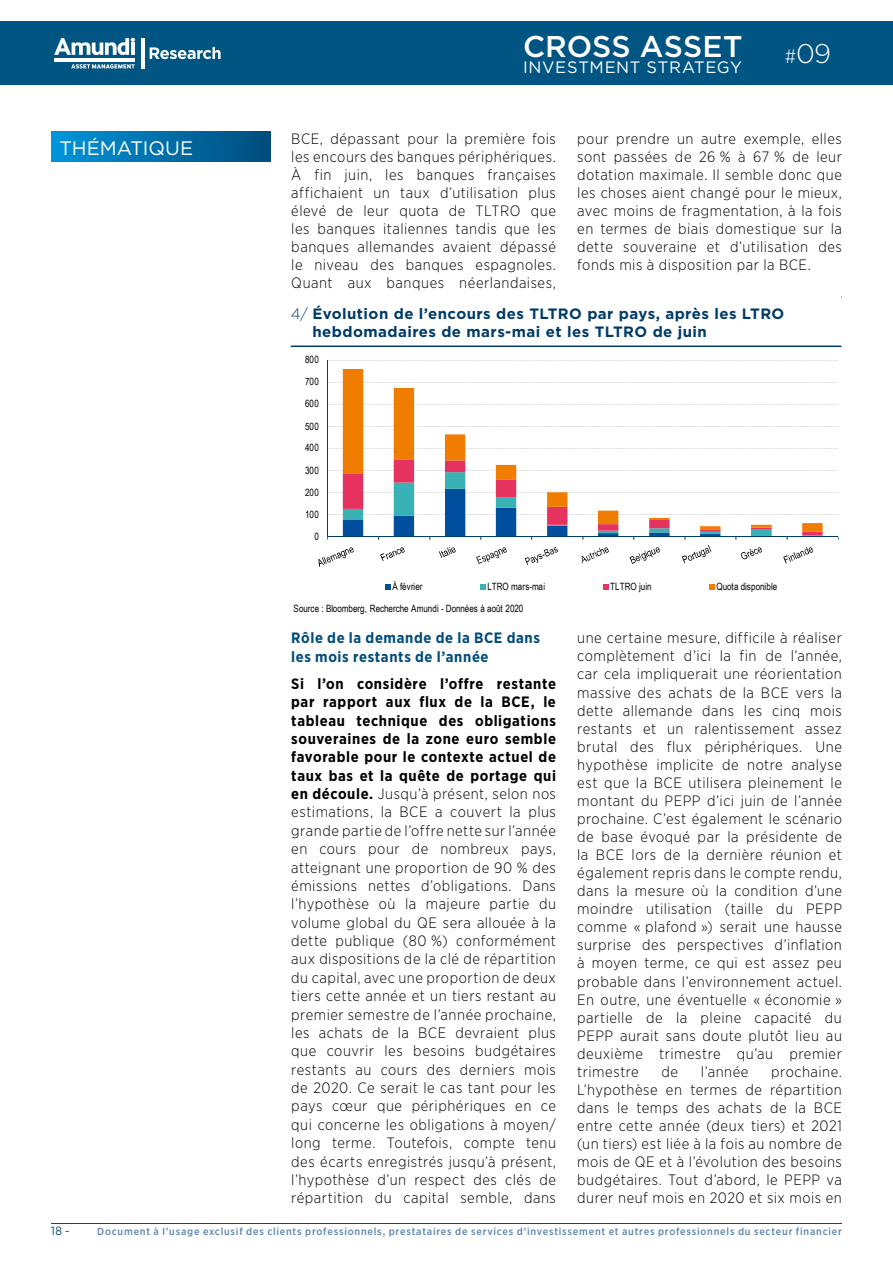
<style>
.page{position:relative;width:893px;height:1263px;background:#fff}
.page>*{position:absolute;margin:0;border:0;box-sizing:border-box;transform-origin:0 0}
.t1{font:500 30px "Gotham";letter-spacing:.005em;color:#fff}
.t2{font:300 27px "Gotham";color:#fff}
.t3{font:19.5px "Gotham";color:#fff}
.t4{font:16.5px "Gotham";letter-spacing:.035em;color:#fff}
.t5{font:300 15px/18px "Gotham Narrow";letter-spacing:.035em;color:#000;text-align:justify}
.t6{font:700 15px/18px "Gotham";letter-spacing:.03em;color:#003b68}
.t7{font:700 15px/18.3px "Gotham Narrow";letter-spacing:.04em;color:#004c7c}
.t8{font:12px "Gotham Narrow";color:#004c7c}
.t9{font:500 10.35px "Gotham Narrow";letter-spacing:.075em;color:#5c85ad}
.t10{font:10.05px "Arial Narrow";letter-spacing:-.01em;color:#000}
.s1{font-family:"Gotham Narrow";font-size:19.5px}
.s2{font-weight:300}
.s3{font-weight:700}
</style>
<div class="page">
<hr style="left:51px;top:1222px;width:791px;height:1px;background:#004c7c">
<div style="left:0;top:21px;width:893px;height:64px;background:#005583"></div>
<svg style="left:54px;top:38px;width:81px;height:17px"></svg>
<hr style="left:131px;top:43px;width:4px;height:12px;background:#fff">
<hr style="left:54px;top:58px;width:81px;height:3px;background:#fff">
<svg style="left:71px;top:64px;width:64px;height:5px"></svg>
<hr style="left:141px;top:38px;width:3px;height:31px;background:#fff">
<svg style="left:150px;top:47px;width:71px;height:12px"></svg>
<div style="left:51px;top:132px;width:219px;height:30px;background:linear-gradient(to right,#0095da,#004c7c)"></div>
<svg style="left:328px;top:360px;width:510px;height:155px"></svg>
<svg style="left:343px;top:369px;width:480px;height:90px"></svg>
<hr style="left:327px;top:360px;width:1px;height:177px;background:#003c64">
<hr style="left:328px;top:536px;width:510px;height:1px;background:#003c64">
<svg style="left:318px;top:459px;width:505px;height:108px"></svg>
<svg style="left:385px;top:584px;width:5px;height:5px"></svg>
<svg style="left:481px;top:584px;width:5px;height:5px"></svg>
<svg style="left:603px;top:584px;width:5px;height:5px"></svg>
<svg style="left:710px;top:584px;width:5px;height:5px"></svg>
<hr style="left:291px;top:345px;width:550px;height:2px;background:#003b68">
<h3 class="t3" style="left:60px;top:135px;width:135px">THÉMATIQUE</h3>
<h1 class="t1" style="left:523px;top:27px;width:221px">CROSS ASSET</h1>
<p class="t4" style="left:523px;top:57px;width:220px">INVESTMENT STRATEGY</p>
<h2 class="t2" style="left:785px;top:37px;width:48px"><span class="s1">#</span> 09</h2>
<p class="t10" style="left:313px;top:128px;width:15px">350</p>
<p class="t5" style="left:291px;top:129px;width:266px">BCE, dépassant pour la première fois les encours des banques périphériques.<br>À fin juin, les banques françaises affichaient un taux d’utilisation plus élevé de leur quota de TLTRO que les banques italiennes tandis que les banques allemandes avaient dépassé le niveau des banques espagnoles.<br>Quant aux banques néerlandaises,</p>
<p class="t5" style="left:577px;top:129px;width:266px">pour prendre un autre exemple, elles sont passées de 26 % à 67 % de leur dotation maximale. Il semble donc que les choses aient changé pour le mieux, avec moins de fragmentation, à la fois en termes de biais domestique sur la dette souveraine et d’utilisation des fonds mis à disposition par la BCE.</p>
<p class="t10" style="left:313px;top:146px;width:15px">300</p>
<p class="t10" style="left:313px;top:165px;width:15px">250</p>
<p class="t10" style="left:313px;top:183px;width:15px">200</p>
<p class="t10" style="left:486px;top:196px;width:22px">03-12</p>
<p class="t10" style="left:503px;top:222px;width:40px">Nationales</p>
<p class="t10" style="left:600px;top:222px;width:41px">Étrangères</p>
<p class="t6" style="left:312px;top:305px;width:473px;text-indent:-22px"><span class="s2">4/</span> Évolution de l’encours des TLTRO par pays, après les LTRO hebdomadaires de mars-mai et les TLTRO de juin</p>
<p class="t10" style="left:305px;top:352px;width:15px">800</p>
<p class="t10" style="left:305px;top:374px;width:15px">700</p>
<p class="t10" style="left:305px;top:396px;width:15px">600</p>
<p class="t10" style="left:305px;top:419px;width:15px">500</p>
<p class="t10" style="left:305px;top:440px;width:15px">400</p>
<p class="t10" style="left:305px;top:463px;width:15px">300</p>
<p class="t10" style="left:305px;top:485px;width:15px">200</p>
<p class="t10" style="left:305px;top:507px;width:15px">100</p>
<p class="t10" style="left:314px;top:529px;width:6px">0</p>
<p class="t10" style="left:392px;top:579px;width:32px">À février</p>
<p class="t10" style="left:487px;top:579px;width:59px">LTRO mars-mai</p>
<p class="t10" style="left:610px;top:579px;width:43px">TLTRO juin</p>
<p class="t10" style="left:716px;top:579px;width:62px">Quota disponible</p>
<p class="t10" style="left:294px;top:601px;width:231px">Source : Bloomberg, Recherche Amundi - Données à août 2020</p>
<p class="t7" style="left:291px;top:629px;width:250px">Rôle de la demande de la BCE dans les mois restants de l’année</p>
<p class="t5" style="left:291px;top:674px;width:266px"><span class="s3">Si l’on considère l’offre restante par rapport aux flux de la BCE, le tableau technique des obligations souveraines de la zone euro semble favorable pour le contexte actuel de taux bas et la quête de portage qui en découle.</span> Jusqu’à présent, selon nos estimations, la BCE a couvert la plus grande partie de l’offre nette sur l’année en cours pour de nombreux pays, atteignant une proportion de 90 % des émissions nettes d’obligations. Dans l’hypothèse où la majeure partie du volume global du QE sera allouée à la dette publique (80 %) conformément aux dispositions de la clé de répartition du capital, avec une proportion de deux tiers cette année et un tiers restant au premier semestre de l’année prochaine, les achats de la BCE devraient plus que couvrir les besoins budgétaires restants au cours des derniers mois de 2020. Ce serait le cas tant pour les pays cœur que périphériques en ce qui concerne les obligations à moyen/ long terme. Toutefois, compte tenu des écarts enregistrés jusqu’à présent, l’hypothèse d’un respect des clés de répartition du capital semble, dans</p>
<p class="t5" style="left:577px;top:629px;width:266px">une certaine mesure, difficile à réaliser complètement d’ici la fin de l’année, car cela impliquerait une réorientation massive des achats de la BCE vers la dette allemande dans les cinq mois restants et un ralentissement assez brutal des flux périphériques. Une hypothèse implicite de notre analyse est que la BCE utilisera pleinement le montant du PEPP d’ici juin de l’année prochaine. C’est également le scénario de base évoqué par la présidente de la BCE lors de la dernière réunion et également repris dans le compte rendu, dans la mesure où la condition d’une moindre utilisation (taille du PEPP comme « plafond ») serait une hausse surprise des perspectives d’inflation à moyen terme, ce qui est assez peu probable dans l’environnement actuel.<br>En outre, une éventuelle « économie » partielle de la pleine capacité du PEPP aurait sans doute plutôt lieu au deuxième trimestre qu’au premier trimestre</p>
<p class="t5" style="left:577px;top:1062px;width:266px;text-indent:194px">prochaine.<br>L’hypothèse en termes de répartition dans le temps des achats de la BCE entre cette année (deux tiers) et 2021 (un tiers) est liée à la fois au nombre de mois de QE et à l’évolution des besoins budgétaires. Tout d’abord, le PEPP va durer neuf mois en 2020 et six mois en</p>
<p class="t5" style="left:662px;top:1062px;width:18px">de</p>
<p class="t5" style="left:701px;top:1062px;width:49px">l’année</p>
<p class="t8" style="left:51px;top:1223px;width:20px">18 -</p>
<p class="t9" style="left:97px;top:1224px;width:746px">Document à l’usage exclusif des clients professionnels, prestataires de services d’investissement et autres professionnels du secteur financier</p>
</div>
